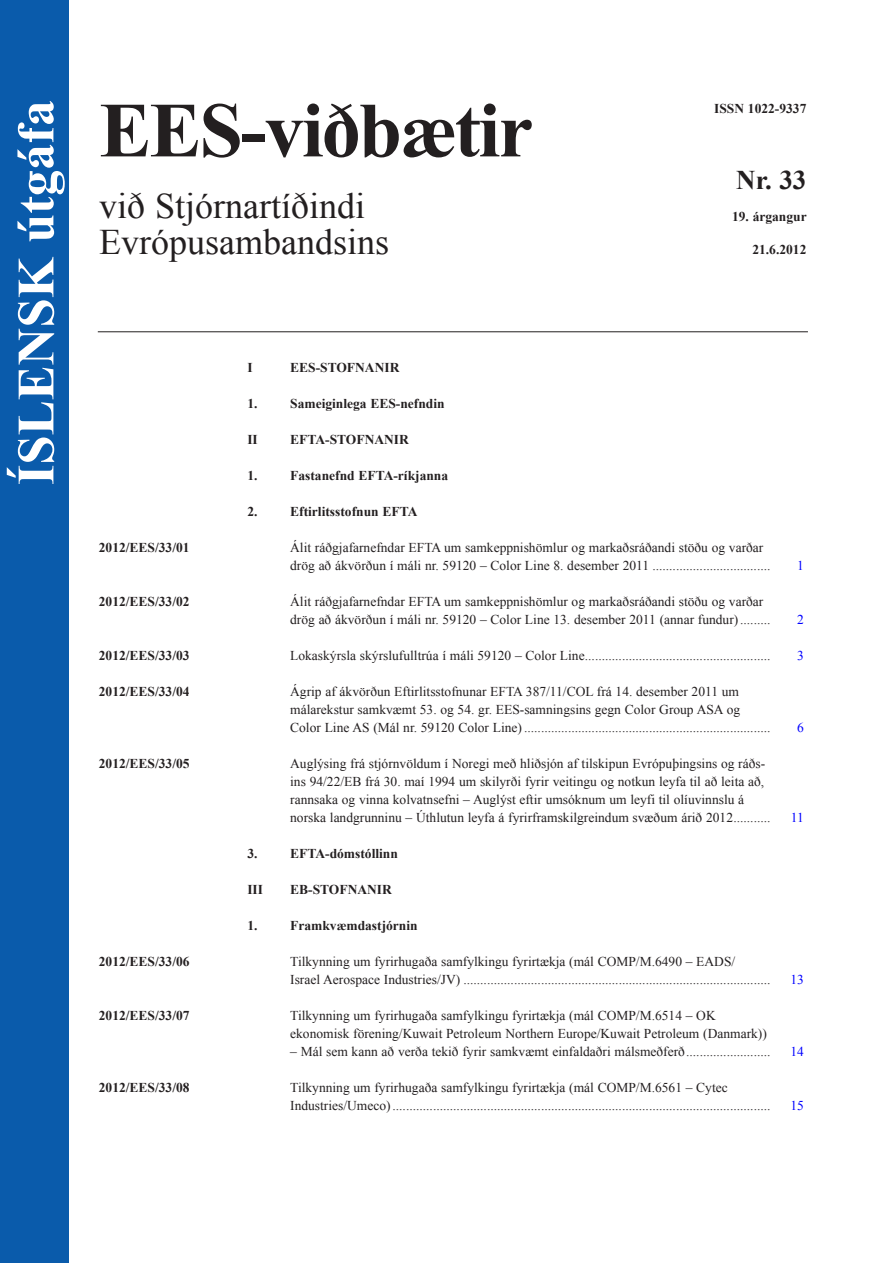
<style>
.page{position:relative;width:893px;height:1263px;background:#fff}
.page>*{position:absolute;margin:0;border:0;box-sizing:border-box;transform-origin:0 0}
.t1{font:700 78px "Times New Roman";letter-spacing:-.025em;color:#231f20}
.t2{font:700 52.5px "Times New Roman";color:#fff}
.t3{font:36px/36px "Times New Roman";color:#231f20}
.t4{font:700 27px "Times New Roman";color:#231f20}
.t5{font:13.5px/18px "Times New Roman";color:#231f20}
.t6{font:700 13.5px "Times New Roman";color:#231f20}
.t7{font:13.5px "Times New Roman";color:#00f}
</style>
<div class="page">
<hr style="left:98px;top:331px;width:710px;height:1px;background:#231f20">
<div style="left:0;top:0;width:68px;height:1263px;background:#0a5bab"></div>
<h2 class="t2" style="left:0;top:485px;width:386px;rotate:-90deg">ÍSLENSK útgáfa</h2>
<p class="t6" style="left:714px;top:99px;width:94px">ISSN 1022-9337</p>
<h1 class="t1" style="left:99px;top:76px;width:435px">EES-viðbætir</h1>
<h3 class="t3" style="left:99px;top:187px;width:291px">við Stjórnartíðindi<br>Evrópusambandsins</h3>
<h3 class="t4" style="left:736px;top:161px;width:72px">Nr. 33</h3>
<p class="t6" style="left:732px;top:207px;width:76px">19. árgangur</p>
<p class="t6" style="left:752px;top:240px;width:55px">21.6.2012</p>
<p class="t6" style="left:247px;top:358px;width:7px">I</p>
<p class="t6" style="left:290px;top:358px;width:111px">EES-STOFNANIR</p>
<p class="t6" style="left:247px;top:394px;width:12px">1.</p>
<p class="t6" style="left:290px;top:394px;width:156px">Sameiginlega EES-nefndin</p>
<p class="t6" style="left:247px;top:430px;width:12px">II</p>
<p class="t6" style="left:290px;top:430px;width:120px">EFTA-STOFNANIR</p>
<p class="t6" style="left:247px;top:466px;width:12px">1.</p>
<p class="t6" style="left:290px;top:466px;width:159px">Fastanefnd EFTA-ríkjanna</p>
<p class="t6" style="left:247px;top:502px;width:12px">2.</p>
<p class="t6" style="left:290px;top:502px;width:129px">Eftirlitsstofnun EFTA</p>
<p class="t6" style="left:99px;top:538px;width:92px">2012/EES/33/01</p>
<p class="t5" style="left:290px;top:538px;width:482px">Álit ráðgjafarnefndar EFTA um samkeppnishömlur og markaðsráðandi stöðu og varðar drög að ákvörðun í máli nr. 59120 – Color Line 8. desember 2011 ...................................</p>
<p class="t6" style="left:99px;top:592px;width:92px">2012/EES/33/02</p>
<p class="t5" style="left:290px;top:592px;width:482px">Álit ráðgjafarnefndar EFTA um samkeppnishömlur og markaðsráðandi stöðu og varðar drög að ákvörðun í máli nr. 59120 – Color Line 13. desember 2011 (annar fundur).........</p>
<p class="t7" style="left:797px;top:556px;width:8px">1</p>
<p class="t7" style="left:797px;top:610px;width:8px">2</p>
<p class="t6" style="left:99px;top:646px;width:92px">2012/EES/33/03</p>
<p class="t5" style="left:290px;top:646px;width:482px">Lokaskýrsla skýrslufulltrúa í máli 59120 – Color Line.......................................................</p>
<p class="t7" style="left:797px;top:646px;width:8px">3</p>
<p class="t6" style="left:99px;top:682px;width:92px">2012/EES/33/04</p>
<p class="t5" style="left:290px;top:682px;width:482px">Ágrip af ákvörðun Eftirlitsstofnunar EFTA 387/11/COL frá 14. desember 2011 um málarekstur samkvæmt 53. og 54. gr. EES-samningsins gegn Color Group ASA og<br>Color Line AS (Mál nr. 59120 Color Line).........................................................................</p>
<p class="t7" style="left:797px;top:718px;width:8px">6</p>
<p class="t6" style="left:99px;top:754px;width:92px">2012/EES/33/05</p>
<p class="t5" style="left:290px;top:754px;width:482px">Auglýsing frá stjórnvöldum í Noregi með hliðsjón af tilskipun Evrópuþingsins og ráðs&shy;ins 94/22/EB frá 30. maí 1994 um skilyrði fyrir veitingu og notkun leyfa til að leita að, rannsaka og vinna kolvatnsefni – Auglýst eftir umsóknum um leyfi til olíuvinnslu á norska landgrunninu – Úthlutun leyfa á fyrirframskilgreindum svæðum árið 2012...........</p>
<p class="t6" style="left:247px;top:844px;width:12px">3.</p>
<p class="t6" style="left:290px;top:844px;width:109px">EFTA-dómstóllinn</p>
<p class="t6" style="left:247px;top:880px;width:17px">III</p>
<p class="t6" style="left:290px;top:880px;width:103px">EB-STOFNANIR</p>
<p class="t6" style="left:247px;top:916px;width:12px">1.</p>
<p class="t6" style="left:290px;top:916px;width:129px">Framkvæmdastjórnin</p>
<p class="t6" style="left:99px;top:952px;width:92px">2012/EES/33/06</p>
<p class="t5" style="left:290px;top:952px;width:482px">Tilkynning um fyrirhugaða samfylkingu fyrirtækja (mál COMP/M.6490 – EADS/<br>Israel Aerospace Industries/JV) ...........................................................................................</p>
<p class="t7" style="left:791px;top:808px;width:15px">11</p>
<p class="t7" style="left:790px;top:970px;width:15px">13</p>
<p class="t6" style="left:99px;top:1006px;width:92px">2012/EES/33/07</p>
<p class="t5" style="left:290px;top:1006px;width:478px">Tilkynning um fyrirhugaða samfylkingu fyrirtækja (mál COMP/M.6514 – OK ekonomisk förening/Kuwait Petroleum Northern Europe/Kuwait Petroleum (Danmark))</p>
<p class="t5" style="left:290px;top:1042px;width:482px">– Mál sem kann að verða tekið fyrir samkvæmt einfaldaðri málsmeðferð.........................</p>
<p class="t7" style="left:790px;top:1042px;width:15px">14</p>
<p class="t6" style="left:99px;top:1078px;width:92px">2012/EES/33/08</p>
<p class="t5" style="left:290px;top:1078px;width:482px">Tilkynning um fyrirhugaða samfylkingu fyrirtækja (mál COMP/M.6561 – Cytec<br>Industries/Umeco)................................................................................................................</p>
<p class="t7" style="left:790px;top:1096px;width:15px">15</p>
</div>
